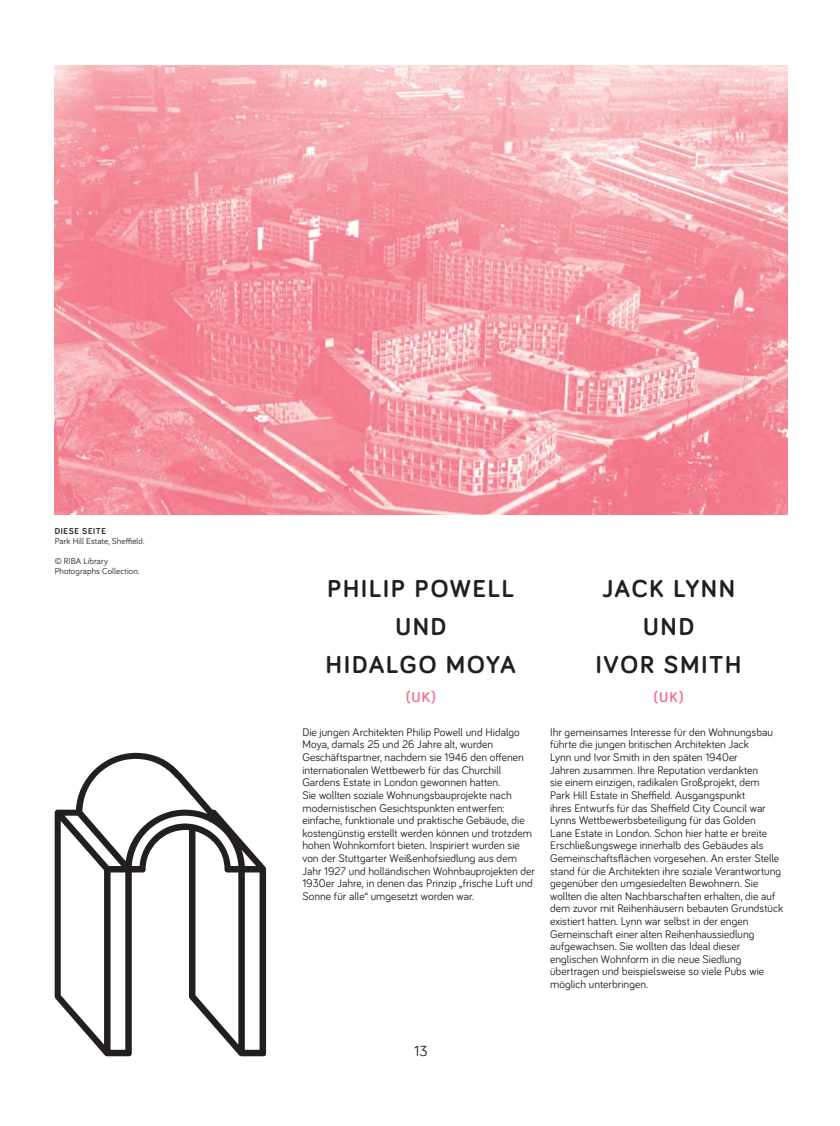
<style>
.page{position:relative;width:840px;height:1126px;background:#fff}
.page>*{position:absolute;margin:0;border:0;box-sizing:border-box;transform-origin:0 0}
.t1{font:700 25.2px/37.8px "Bariol";letter-spacing:.07em;color:#231f20;text-align:center}
.t2{font:15.15px "Bariol";color:#231f20}
.t3{font:700 14.7px "Bariol";color:#f27388}
.t4{font:11.4px/12.6px "Bariol";letter-spacing:.005em;color:#231f20}
.t5{font:8.85px/10.1px "Bariol";letter-spacing:.015em;color:#231f20}
.t6{font:700 8.85px "Bariol";letter-spacing:.075em;color:#231f20}
</style>
<div class="page">
<img style="left:55px;top:65px;width:732px;height:449px">
<svg style="left:55px;top:752px;width:211px;height:304px"></svg>
<p class="t6" style="left:55px;top:525px;width:53px">DIESE SEITE</p>
<p class="t5" style="left:55px;top:536px;width:91px">Park Hill Estate, Sheffield.</p>
<p class="t5" style="left:55px;top:556px;width:86px">© RIBA Library<br>Photographs Collection.</p>
<h1 class="t1" style="left:326px;top:569px;width:191px">PHILIP POWELL<br>UND<br>HIDALGO MOYA</h1>
<p class="t3" style="left:406px;top:688px;width:31px">(UK)</p>
<p class="t4" style="left:302px;top:726px;width:234px">Die jungen Architekten Philip Powell und Hidalgo Moya, damals 25 und 26 Jahre alt, wurden Geschäftspartner, nachdem sie 1946 den offenen internationalen Wettbewerb für das Churchill Gardens Estate in London gewonnen hatten.<br>Sie wollten soziale Wohnungsbauprojekte nach modernistischen Gesichtspunkten entwerfen: einfache, funktionale und praktische Gebäude, die kostengünstig erstellt werden können und trotzdem hohen Wohnkomfort bieten. Inspiriert wurden sie von der Stuttgarter Weißenhofsiedlung aus dem Jahr 1927 und holländischen Wohnbauprojekten der 1930er Jahre, in denen das Prinzip „frische Luft und Sonne für alle“ umgesetzt worden war.</p>
<h1 class="t1" style="left:596px;top:569px;width:147px">JACK LYNN<br>UND<br>IVOR SMITH</h1>
<p class="t3" style="left:654px;top:688px;width:31px">(UK)</p>
<p class="t4" style="left:550px;top:726px;width:235px">Ihr gemeinsames Interesse für den Wohnungsbau führte die jungen britischen Architekten Jack<br>Lynn und Ivor Smith in den späten 1940er<br>Jahren zusammen. Ihre Reputation verdankten<br>sie einem einzigen, radikalen Großprojekt, dem<br>Park Hill Estate in Sheffield. Ausgangspunkt<br>ihres Entwurfs für das Sheffield City Council war Lynns Wettbewerbsbeteiligung für das Golden<br>Lane Estate in London. Schon hier hatte er breite Erschließungswege innerhalb des Gebäudes als Gemeinschaftsflächen vorgesehen. An erster Stelle stand für die Architekten ihre soziale Verantwortung gegenüber den umgesiedelten Bewohnern. Sie wollten die alten Nachbarschaften erhalten, die auf dem zuvor mit Reihenhäusern bebauten Grundstück existiert hatten. Lynn war selbst in der engen Gemeinschaft einer alten Reihenhaussiedlung aufgewachsen. Sie wollten das Ideal dieser englischen Wohnform in die neue Siedlung übertragen und beispielsweise so viele Pubs wie möglich unterbringen.</p>
<h2 class="t2" style="left:414px;top:1044px;width:15px">13</h2>
</div>
